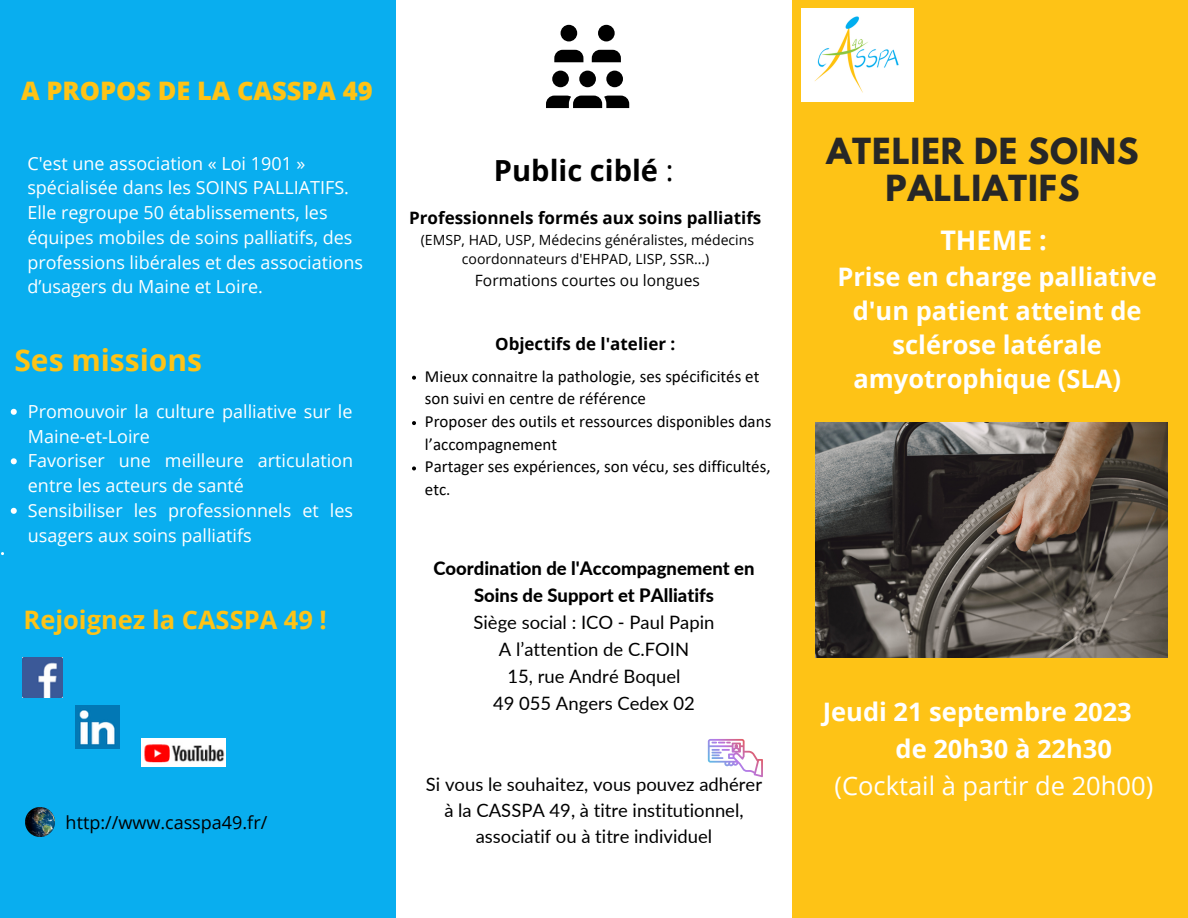
<style>
.page{position:relative;width:1188px;height:918px;background:#fff}
.page>*{position:absolute;margin:0;border:0;box-sizing:border-box;transform-origin:0 0}
.t1{font:700 31.8px/37.2px "League Spartan";letter-spacing:.03em;color:#272727;text-align:center}
.t2{font:700 30px "Open Sans";color:#fec316}
.t3{font:700 29.1px "Open Sans";color:#000}
.t4{font:700 27px "Open Sans";color:#fff}
.t5{font:700 25.5px "Open Sans";color:#fff}
.t6{font:25.5px "Open Sans";color:#fff}
.t7{font:700 25.5px "Open Sans";color:#fec316}
.t8{font:800 25.5px "Open Sans";color:#fec316}
.t9{font:18.45px/25.8px "Lato";color:#000;text-align:center}
.t10{font:800 18.45px/27px "Lato";color:#000;text-align:center}
.t11{font:18px/24.8px "Open Sans";color:#fff}
.t12{font:18px "Open Sans";color:#000}
.t13{font:700 17.1px "Open Sans";color:#000}
.t14{font:16.95px/22.6px "Calibri";color:#000}
.t15{font:700 16.95px "Open Sans";color:#000}
.t16{font:15.6px "Open Sans";color:#000}
.t17{font:14.1px/19.4px "Open Sans";color:#000;text-align:center}
.s1{font-weight:400}
</style>
<div class="page">
<div style="left:792px;top:0;width:396px;height:918px;background:#fec316"></div>
<img style="left:802px;top:9px;width:111px;height:92px">
<div style="left:0;top:0;width:396px;height:918px;background:#09aeef"></div>
<img style="left:26px;top:807px;width:29px;height:29px">
<img style="left:22px;top:657px;width:41px;height:41px">
<img style="left:75px;top:705px;width:44px;height:44px">
<img style="left:141px;top:738px;width:84px;height:28px">
<img style="left:815px;top:422px;width:353px;height:236px">
<svg style="left:708px;top:739px;width:55px;height:38px"></svg>
<svg style="left:546px;top:25px;width:83px;height:83px"></svg>
<svg style="left:412px;top:376px;width:4px;height:4px"></svg>
<svg style="left:412px;top:421px;width:4px;height:4px"></svg>
<svg style="left:412px;top:466px;width:4px;height:4px"></svg>
<svg style="left:11px;top:409px;width:6px;height:6px"></svg>
<svg style="left:11px;top:458px;width:6px;height:6px"></svg>
<svg style="left:11px;top:508px;width:6px;height:6px"></svg>
<p class="t8" style="left:21px;top:73px;width:353px">A PROPOS DE LA CASSPA 49</p>
<p class="t11" style="left:27px;top:150px;width:337px">C'est une association « Loi 1901 » spécialisée dans les SOINS PALLIATIFS.<br>Elle regroupe 50 établissements, les équipes mobiles de soins palliatifs, des professions libérales et des associations d’usagers du Maine et Loire.</p>
<p class="t2" style="left:14px;top:339px;width:189px">Ses missions</p>
<p class="t11" style="left:28px;top:398px;width:326px">Promouvoir la culture palliative sur le<br>Maine-et-Loire</p>
<p class="t11" style="left:28px;top:448px;width:327px">Favoriser une meilleure articulation entre les acteurs de santé</p>
<p class="t11" style="left:28px;top:497px;width:327px">Sensibiliser les professionnels et les usagers aux soins palliatifs</p>
<p class="t7" style="left:24px;top:602px;width:305px">Rejoignez la CASSPA 49 !</p>
<p class="t12" style="left:66px;top:810px;width:203px">http://www.casspa49.fr/</p>
<p class="t3" style="left:494px;top:150px;width:181px">Public ciblé <span class="s1">:</span></p>
<p class="t13" style="left:409px;top:206px;width:354px">Professionnels formés aux soins palliatifs</p>
<p class="t17" style="left:421px;top:230px;width:335px">(EMSP, HAD, USP, Médecins généralistes, médecins coordonnateurs d'EHPAD, LISP, SSR...)</p>
<p class="t16" style="left:475px;top:269px;width:227px">Formations courtes ou longues</p>
<p class="t15" style="left:495px;top:332px;width:182px">Objectifs de l'atelier :</p>
<p class="t14" style="left:425px;top:366px;width:336px">Mieux connaitre la pathologie, ses spécificités et son suivi en centre de référence</p>
<p class="t14" style="left:425px;top:412px;width:348px">Proposer des outils et ressources disponibles dans l’accompagnement</p>
<p class="t14" style="left:425px;top:457px;width:347px">Partager ses expériences, son vécu, ses difficultés, etc.</p>
<p class="t10" style="left:434px;top:554px;width:322px">Coordination de l'Accompagnement en<br>Soins de Support et PAlliatifs</p>
<p class="t9" style="left:474px;top:609px;width:242px">Siège social : ICO - Paul Papin</p>
<p class="t9" style="left:499px;top:636px;width:192px">A l’attention de C.FOIN</p>
<p class="t9" style="left:507px;top:663px;width:175px">15, rue André Boquel</p>
<p class="t9" style="left:493px;top:690px;width:203px">49 055 Angers Cedex 02</p>
<p class="t9" style="left:426px;top:771px;width:338px">Si vous le souhaitez, vous pouvez adhérer à la CASSPA 49, à titre institutionnel, associatif ou à titre individuel</p>
<p class="t1" style="left:826px;top:137px;width:314px">ATELIER DE SOINS<br>PALLIATIFS</p>
<p class="t4" style="left:940px;top:221px;width:108px">THEME :</p>
<p class="t5" style="left:837px;top:259px;width:321px">Prise en charge palliative</p>
<p class="t5" style="left:853px;top:293px;width:290px">d'un patient atteint de</p>
<p class="t5" style="left:892px;top:327px;width:211px">sclérose latérale</p>
<p class="t5" style="left:853px;top:361px;width:269px">amyotrophique (SLA)</p>
<p class="t5" style="left:823px;top:694px;width:311px">Jeudi 21 septembre 2023</p>
<p class="t5" style="left:896px;top:731px;width:218px">de 20h30 à 22h30</p>
<p class="t6" style="left:835px;top:768px;width:320px">(Cocktail à partir de 20h00)</p>
</div>
